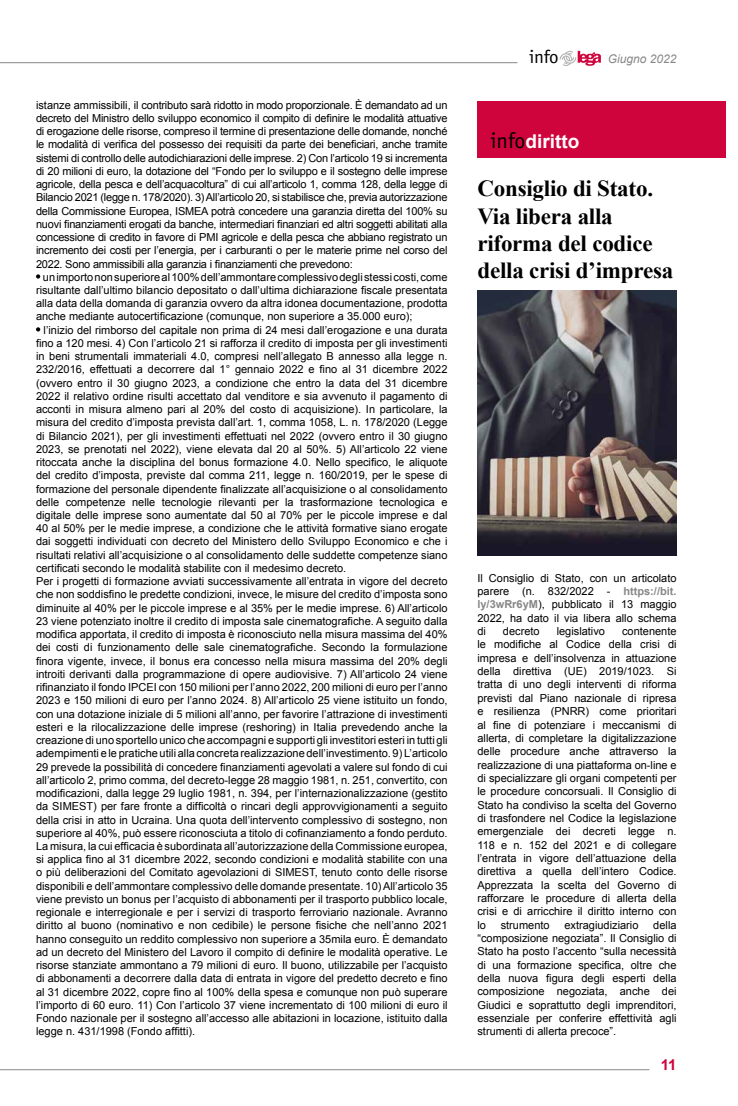
<style>
.page{position:relative;width:738px;height:1106px;background:#fff}
.page>*{position:absolute;margin:0;border:0;box-sizing:border-box;transform-origin:0 0}
.t1{font:700 23px/27.1px "Times New Roman";letter-spacing:-.01em;color:#000}
.t2{font:700 19px "Arial";color:#fff}
.t3{font:18.5px "Officina Sans Std";color:#000}
.t4{font:700 15px "Arial";color:#d0043c}
.t5{font:italic 12px "Arial";color:#878787}
.t6{font:11px/13.2px "Arial";color:#000;text-align:justify}
.s1{font-family:"Officina Sans Std";font-weight:400;font-size:22px;color:#000}
.s2{font-weight:700;color:#878787}
</style>
<div class="page">
<hr style="left:0;top:1069px;width:649px;height:1px;background:#878787">
<hr style="left:0;top:62px;width:517px;height:1px;background:#878787">
<svg style="left:559px;top:51px;width:41px;height:15px"></svg>
<svg style="left:36px;top:274px;width:4px;height:4px"></svg>
<svg style="left:36px;top:327px;width:4px;height:4px"></svg>
<div style="left:476px;top:101px;width:248px;height:56px;background:#d0043c"></div>
<img style="left:477px;top:291px;width:199px;height:265px">
<p class="t6" style="left:36px;top:98px;width:412px">istanze ammissibili, il contributo sarà ridotto in modo proporzionale. È demandato ad un decreto del Ministro dello sviluppo economico il compito di definire le modalità attuative di erogazione delle risorse, compreso il termine di presentazione delle domande, nonché le modalità di verifica del possesso dei requisiti da parte dei beneficiari, anche tramite sistemi di controllo delle autodichiarazioni delle imprese. 2) Con l’articolo 19 si incrementa di 20 milioni di euro, la dotazione del “Fondo per lo sviluppo e il sostegno delle imprese agricole, della pesca e dell’acquacoltura” di cui all’articolo 1, comma 128, della legge di Bilancio 2021 (legge n. 178/2020). 3) All’articolo 20, si stabilisce che, previa autorizzazione della Commissione Europea, ISMEA potrà concedere una garanzia diretta del 100% su nuovi finanziamenti erogati da banche, intermediari finanziari ed altri soggetti abilitati alla concessione di credito in favore di PMI agricole e della pesca che abbiano registrato un incremento dei costi per l’energia, per i carburanti o per le materie prime nel corso del 2022. Sono ammissibili alla garanzia i finanziamenti che prevedono:</p>
<p class="t6" style="left:36px;top:270px;width:413px;text-indent:7px">un importo non superiore al 100% dell’ammontare complessivo degli stessi costi, come risultante dall’ultimo bilancio depositato o dall’ultima dichiarazione fiscale presentata alla data della domanda di garanzia ovvero da altra idonea documentazione, prodotta anche mediante autocertificazione (comunque, non superiore a 35.000 euro);</p>
<p class="t6" style="left:36px;top:323px;width:413px;text-align:left;text-indent:8px">l’inizio del rimborso del capitale non prima di 24 mesi dall’erogazione e una durata fino a 120 mesi. 4) Con l’articolo 21 si rafforza il credito di imposta per gli investimenti in beni strumentali immateriali 4.0, compresi nell’allegato B annesso alla legge n.<br>232/2016, effettuati a decorrere dal 1° gennaio 2022 e fino al 31 dicembre 2022 (ovvero entro il 30 giugno 2023, a condizione che entro la data del 31 dicembre 2022 il relativo ordine risulti accettato dal venditore e sia avvenuto il pagamento di acconti in misura almeno pari al 20% del costo di acquisizione). In particolare, la misura del credito d’imposta prevista dall’art. 1, comma 1058, L. n. 178/2020 (Legge di Bilancio 2021), per gli investimenti effettuati nel 2022 (ovvero entro il 30 giugno 2023, se prenotati nel 2022), viene elevata dal 20 al 50%. 5) All’articolo 22 viene ritoccata anche la disciplina del bonus formazione 4.0. Nello specifico, le aliquote del credito d’imposta, previste dal comma 211, legge n. 160/2019, per le spese di formazione del personale dipendente finalizzate all’acquisizione o al consolidamento delle competenze nelle tecnologie rilevanti per la trasformazione tecnologica e digitale delle imprese sono aumentate dal 50 al 70% per le piccole imprese e dal 40 al 50% per le medie imprese, a condizione che le attività formative siano erogate dai soggetti individuati con decreto del Ministero dello Sviluppo Economico e che i risultati relativi all’acquisizione o al consolidamento delle suddette competenze siano certificati secondo le modalità stabilite con il medesimo decreto.<br>Per i progetti di formazione avviati successivamente all’entrata in vigore del decreto che non soddisfino le predette condizioni, invece, le misure del credito d’imposta sono diminuite al 40% per le piccole imprese e al 35% per le medie imprese. 6) All’articolo 23 viene potenziato inoltre il credito di imposta sale cinematografiche. A seguito dalla modifica apportata, il credito di imposta è riconosciuto nella misura massima del 40% dei costi di funzionamento delle sale cinematografiche. Secondo la formulazione finora vigente, invece, il bonus era concesso nella misura massima del 20% degli introiti derivanti dalla programmazione di opere audiovisive. 7) All’articolo 24 viene rifinanziato il fondo IPCEI con 150 milioni per l’anno 2022, 200 milioni di euro per l’anno 2023 e 150 milioni di euro per l’anno 2024. 8) All’articolo 25 viene istituito un fondo, con una dotazione iniziale di 5 milioni all’anno, per favorire l’attrazione di investimenti esteri e la rilocalizzazione delle imprese (reshoring) in Italia prevedendo anche la creazione di uno sportello unico che accompagni e supporti gli investitori esteri in tutti gli adempimenti e le pratiche utili alla concreta realizzazione dell’investimento. 9) L’articolo 29 prevede la possibilità di concedere finanziamenti agevolati a valere sul fondo di cui all’articolo 2, primo comma, del decreto-legge 28 maggio 1981, n. 251, convertito, con modificazioni, dalla legge 29 luglio 1981, n. 394, per l’internazionalizzazione (gestito da SIMEST) per fare fronte a difficoltà o rincari degli approvvigionamenti a seguito della crisi in atto in Ucraina. Una quota dell’intervento complessivo di sostegno, non superiore al 40%, può essere riconosciuta a titolo di cofinanziamento a fondo perduto.<br>La misura, la cui efficacia è subordinata all’autorizzazione della Commissione europea, si applica fino al 31 dicembre 2022, secondo condizioni e modalità stabilite con una o più deliberazioni del Comitato agevolazioni di SIMEST, tenuto conto delle risorse disponibili e dell’ammontare complessivo delle domande presentate. 10) All’articolo 35 viene previsto un bonus per l’acquisto di abbonamenti per il trasporto pubblico locale, regionale e interregionale e per i servizi di trasporto ferroviario nazionale. Avranno diritto al buono (nominativo e non cedibile) le persone fisiche che nell’anno 2021 hanno conseguito un reddito complessivo non superiore a 35mila euro. È demandato ad un decreto del Ministero del Lavoro il compito di definire le modalità operative. Le risorse stanziate ammontano a 79 milioni di euro. Il buono, utilizzabile per l’acquisto di abbonamenti a decorrere dalla data di entrata in vigore del predetto decreto e fino al 31 dicembre 2022, copre fino al 100% della spesa e comunque non può superare l’importo di 60 euro. 11) Con l’articolo 37 viene incrementato di 100 milioni di euro il Fondo nazionale per il sostegno all’accesso alle abitazioni in locazione, istituito dalla legge n. 431/1998 (Fondo affitti).</p>
<h3 class="t3" style="left:529px;top:46px;width:31px">info</h3>
<p class="t5" style="left:607px;top:51px;width:70px">Giugno 2022</p>
<h2 class="t2" style="left:490px;top:129px;width:90px"><span class="s1">info</span>diritto</h2>
<h1 class="t1" style="left:477px;top:174px;width:197px">Consiglio di Stato.<br>Via libera alla riforma del codice della crisi d’impresa</h1>
<p class="t6" style="left:477px;top:571px;width:200px">Il Consiglio di Stato, con un articolato parere (n. 832/2022 - <span class="s2">https://bit. ly/3wRr6yM</span>), pubblicato il 13 maggio 2022, ha dato il via libera allo schema di</p>
<p class="t6" style="left:502px;top:625px;width:38px">decreto</p>
<p class="t6" style="left:556px;top:625px;width:50px">legislativo</p>
<p class="t6" style="left:477px;top:624px;width:200px;text-indent:144px">contenente le modifiche al Codice della crisi di impresa e dell’insolvenza in attuazione della direttiva (UE) 2019/1023. Si tratta di uno degli interventi di riforma previsti dal Piano nazionale di ripresa e resilienza (PNRR) come prioritari al fine di potenziare i meccanismi di allerta, di completare la digitalizzazione delle procedure anche attraverso la realizzazione di una piattaforma on-line e di specializzare gli organi competenti per le procedure concorsuali. Il Consiglio di Stato ha condiviso la scelta del Governo di trasfondere nel Codice la legislazione emergenziale dei decreti legge n.<br>118 e n. 152 del 2021 e di collegare l’entrata in vigore dell’attuazione della direttiva a quella dell’intero Codice.<br>Apprezzata la scelta del Governo di rafforzare le procedure di allerta della crisi e di arricchire il diritto interno con lo</p>
<p class="t6" style="left:477px;top:918px;width:200px;text-indent:176px">della “composizione negoziata”. Il Consiglio di Stato ha posto l’accento “sulla necessità di una formazione specifica, oltre che della nuova figura degli esperti della composizione negoziata, anche dei Giudici e soprattutto degli imprenditori, essenziale per conferire effettività agli strumenti di allerta precoce”.</p>
<p class="t6" style="left:500px;top:918px;width:50px">strumento</p>
<p class="t6" style="left:564px;top:918px;width:75px">extragiudiziario</p>
<h3 class="t4" style="left:660px;top:1054px;width:17px">11</h3>
</div>
